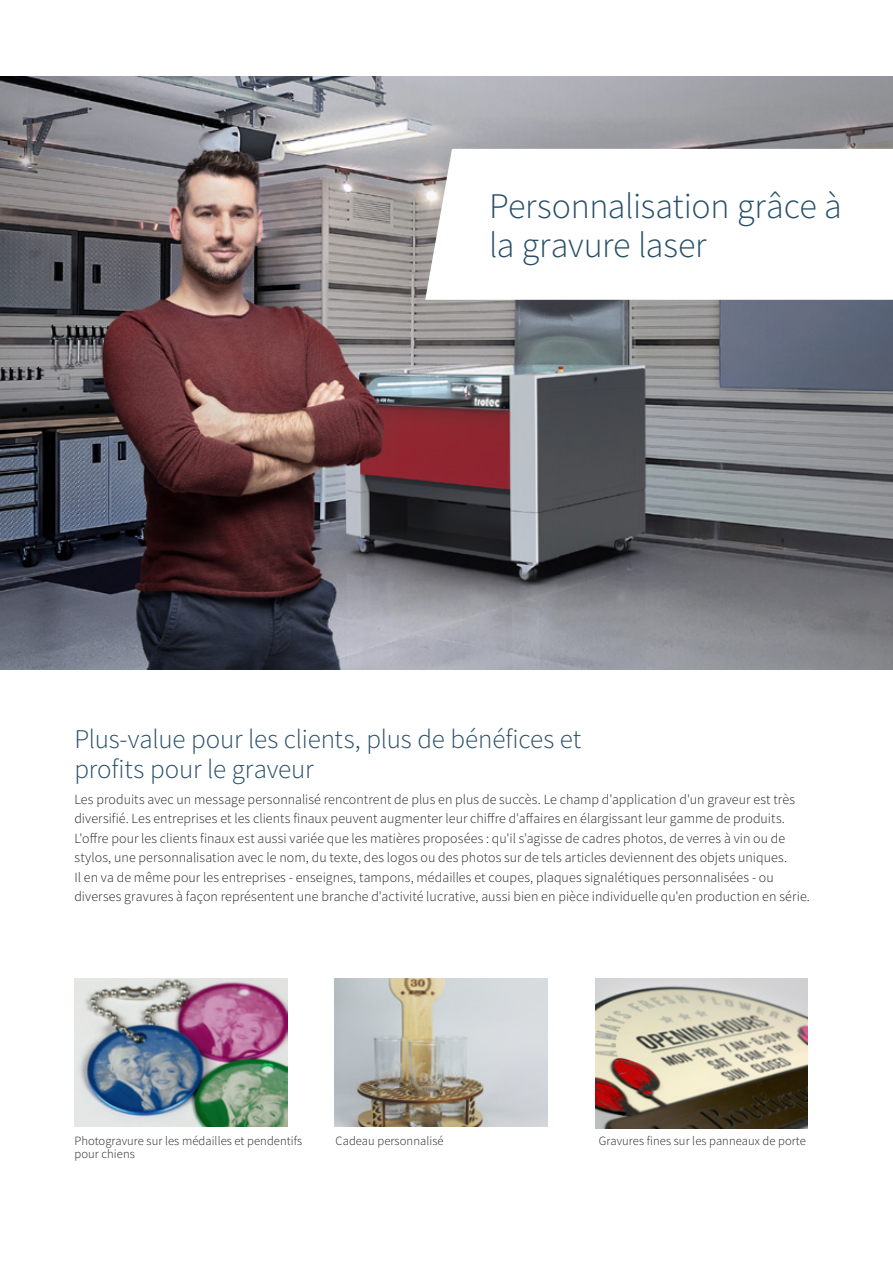
<style>
.page{position:relative;width:893px;height:1263px;background:#fff}
.page>*{position:absolute;margin:0;border:0;box-sizing:border-box;transform-origin:0 0}
.t1{font:300 36px/39px "Source Sans Pro";letter-spacing:-.01em;color:#284f67}
.t2{font:300 27px/30px "Source Sans Pro";letter-spacing:-.005em;color:#284f67}
.t3{font:300 13.95px/19.5px "Source Sans Pro";letter-spacing:.005em;color:#231f20}
.t4{font:300 12.6px "Source Sans Pro";letter-spacing:.005em;color:#231f20}
</style>
<div class="page">
<img style="left:0;top:77px;width:893px;height:593px">
<svg style="left:425px;top:149px;width:468px;height:151px"></svg>
<img style="left:595px;top:978px;width:213px;height:151px">
<img style="left:335px;top:978px;width:212px;height:149px">
<img style="left:74px;top:978px;width:213px;height:149px">
<h1 class="t1" style="left:489px;top:187px;width:354px">Personnalisation grâce à la gravure laser</h1>
<h2 class="t2" style="left:74px;top:724px;width:508px">Plus-value pour les clients, plus de bénéfices et profits pour le graveur</h2>
<p class="t3" style="left:74px;top:789px;width:737px">Les produits avec un message personnalisé rencontrent de plus en plus de succès. Le champ d'application d'un graveur est très diversifié. Les entreprises et les clients finaux peuvent augmenter leur chiffre d'affaires en élargissant leur gamme de produits.<br>L'offre pour les clients finaux est aussi variée que les matières proposées : qu'il s'agisse de cadres photos, de verres à vin ou de stylos, une personnalisation avec le nom, du texte, des logos ou des photos sur de tels articles deviennent des objets uniques.<br>Il en va de même pour les entreprises - enseignes, tampons, médailles et coupes, plaques signalétiques personnalisées - ou diverses gravures à façon représentent une branche d'activité lucrative, aussi bien en pièce individuelle qu'en production en série.</p>
<p class="t4" style="left:74px;top:1133px;width:229px">Photogravure sur les médailles et pendentifs</p>
<p class="t4" style="left:599px;top:1133px;width:208px">Gravures fines sur les panneaux de porte</p>
<p class="t4" style="left:74px;top:1146px;width:62px">pour chiens</p>
<p class="t4" style="left:336px;top:1133px;width:109px">Cadeau personnalisé</p>
</div>
